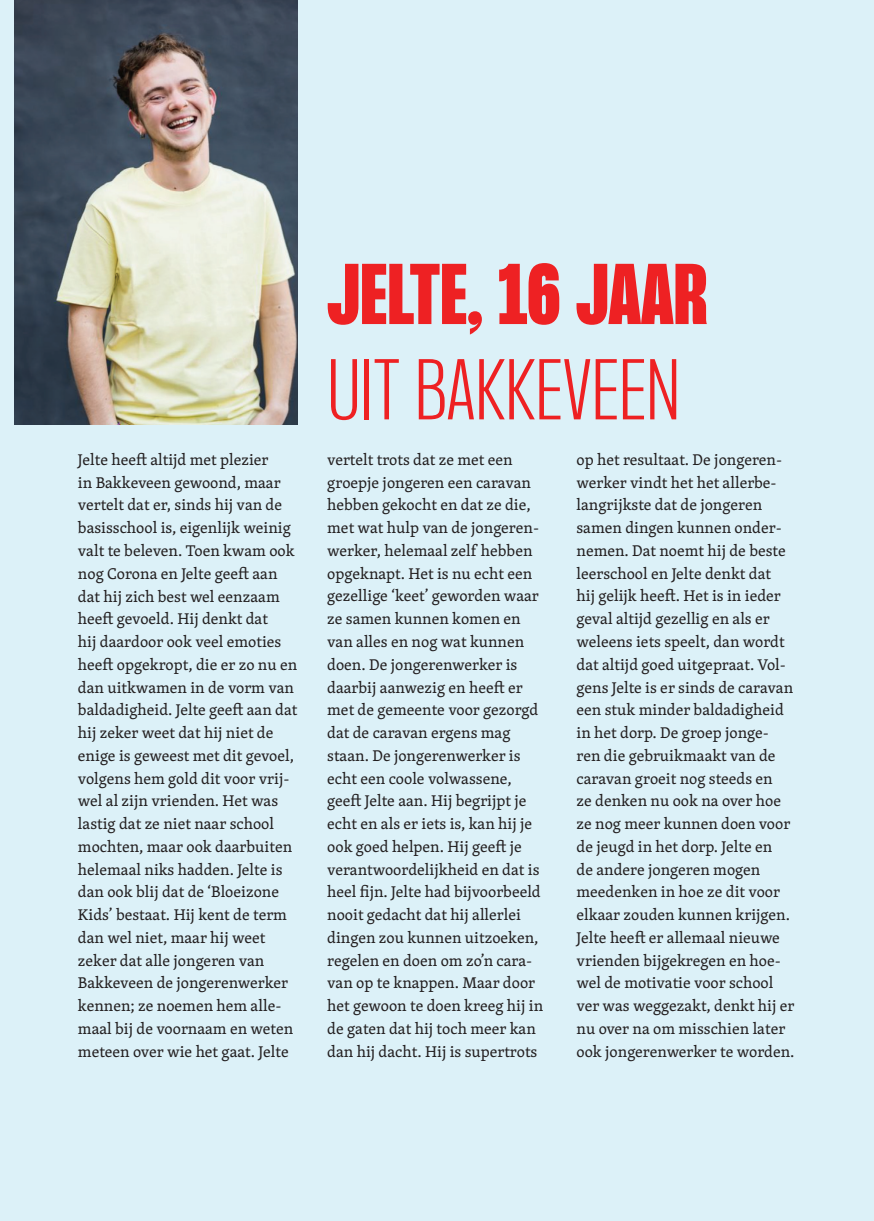
<style>
.page{position:relative;width:874px;height:1221px;background:#fff}
.page>*{position:absolute;margin:0;border:0;box-sizing:border-box;transform-origin:0 0}
.t1{font:900 condensed 75.25px "PP Formula";color:#ee2123}
.t2{font:200 condensed 75.25px "PP Formula";color:#ee2123}
.t3{font:15.92px/22.8px "Skolar Latin";color:#231f20}
</style>
<div class="page">
<div style="left:0;top:0;width:873px;height:1220px;background:#dcf1f8"></div>
<img style="left:15px;top:0;width:282px;height:424px">
<h1 class="t1" style="left:327px;top:248px;width:381px">JELTE, 16 JAAR</h1>
<h1 class="t2" style="left:327px;top:343px;width:354px">UIT BAKKEVEEN</h1>
<p class="t3" style="left:78px;top:447px;width:221px">Jelte heeft altijd met plezier<br>in Bakkeveen gewoond, maar vertelt dat er, sinds hij van de basisschool is, eigenlijk weinig valt te beleven. Toen kwam ook nog Corona en Jelte geeft aan dat hij zich best wel eenzaam heeft gevoeld. Hij denkt dat<br>hij daardoor ook veel emoties heeft opgekropt, die er zo nu en dan uitkwamen in de vorm van baldadigheid. Jelte geeft aan dat hij zeker weet dat hij niet de enige is geweest met dit gevoel, volgens hem gold dit voor vrij&shy;wel al zijn vrienden. Het was lastig dat ze niet naar school mochten, maar ook daarbuiten helemaal niks hadden. Jelte is dan ook blij dat de ‘Bloeizone<br>Kids’ bestaat. Hij kent de term dan wel niet, maar hij weet zeker dat alle jongeren van<br>Bakkeveen de jongerenwerker kennen; ze noemen hem alle&shy;maal bij de voornaam en weten meteen over wie het gaat. Jelte</p>
<p class="t3" style="left:327px;top:447px;width:217px">vertelt trots dat ze met een groepje jongeren een caravan hebben gekocht en dat ze die, met wat hulp van de jongeren&shy;werker, helemaal zelf hebben opgeknapt. Het is nu echt een gezellige ‘keet’ geworden waar ze samen kunnen komen en van alles en nog wat kunnen doen. De jongerenwerker is daarbij aanwezig en heeft er met de gemeente voor gezorgd dat de caravan ergens mag staan. De jongerenwerker is echt een coole volwassene, geeft Jelte aan. Hij begrijpt je echt en als er iets is, kan hij je ook goed helpen. Hij geeft je verantwoordelijkheid en dat is heel fijn. Jelte had bijvoorbeeld nooit gedacht dat hij allerlei dingen zou kunnen uitzoeken, regelen en doen om zo’n cara&shy;van op te knappen. Maar door het gewoon te doen kreeg hij in de gaten dat hij toch meer kan dan hij dacht. Hij is supertrots</p>
<p class="t3" style="left:576px;top:447px;width:219px">op het resultaat. De jongeren&shy;werker vindt het het allerbe&shy;langrijkste dat de jongeren samen dingen kunnen onder&shy;nemen. Dat noemt hij de beste leerschool en Jelte denkt dat<br>hij gelijk heeft. Het is in ieder geval altijd gezellig en als er weleens iets speelt, dan wordt dat altijd goed uitgepraat. Vol&shy;gens Jelte is er sinds de caravan een stuk minder baldadigheid in het dorp. De groep jonge&shy;ren die gebruikmaakt van de caravan groeit nog steeds en<br>ze denken nu ook na over hoe ze nog meer kunnen doen voor de jeugd in het dorp. Jelte en<br>de andere jongeren mogen meedenken in hoe ze dit voor elkaar zouden kunnen krijgen.<br>Jelte heeft er allemaal nieuwe vrienden bijgekregen en hoe&shy;wel de motivatie voor school ver was weggezakt, denkt hij er nu over na om misschien later ook jongerenwerker te worden.</p>
</div>
